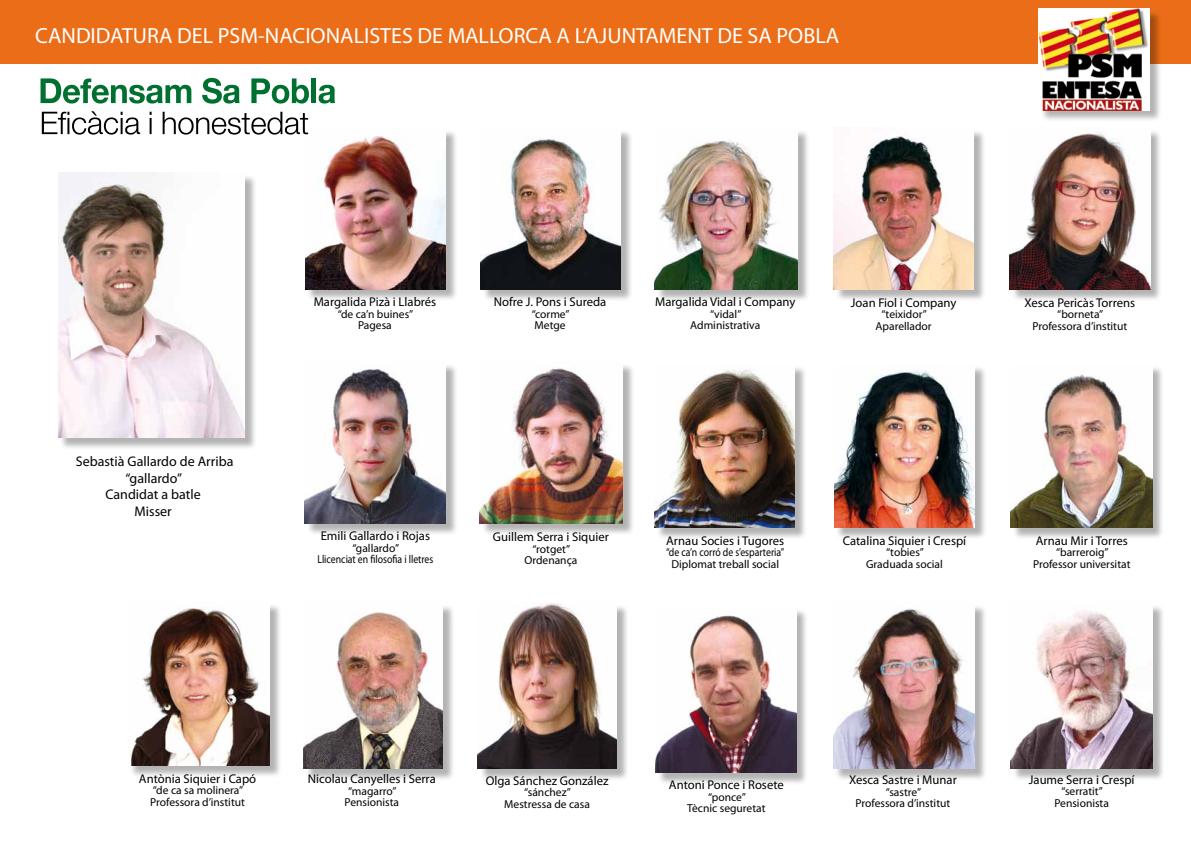
<style>
.page{position:relative;width:1191px;height:842px;background:#fff}
.page>*{position:absolute;margin:0;border:0;box-sizing:border-box;transform-origin:0 0}
.t1{font:22px "Myriad Pro";color:#fff}
.t2{font:14px/16.8px "Myriad Pro";color:#000;text-align:center}
.t3{font:12.7px "Myriad Pro";color:#000}
.t4{font:11.5px/11.5px "Myriad Pro";color:#000;text-align:center}
.t5{font:11.5px/11.5px "Myriad Pro";color:#000;text-align:center;scale:.85 1}
</style>
<div class="page">
<div style="left:0;top:0;width:1191px;height:64px;background:#eb6d18"></div>
<div style="left:60px;top:174px;width:197px;height:276px;background:#000;opacity:.3"></div>
<img style="left:58px;top:173px;width:186px;height:265px">
<div style="left:307px;top:129px;width:151px;height:173px;background:#000;opacity:.3"></div>
<img style="left:305px;top:129px;width:141px;height:160px">
<div style="left:482px;top:129px;width:151px;height:173px;background:#000;opacity:.3"></div>
<img style="left:480px;top:129px;width:141px;height:160px">
<div style="left:656px;top:130px;width:153px;height:171px;background:#000;opacity:.3"></div>
<img style="left:655px;top:130px;width:142px;height:159px">
<div style="left:835px;top:129px;width:151px;height:173px;background:#000;opacity:.3"></div>
<img style="left:834px;top:129px;width:139px;height:161px">
<div style="left:1011px;top:129px;width:151px;height:173px;background:#000;opacity:.3"></div>
<img style="left:1009px;top:129px;width:141px;height:161px">
<div style="left:306px;top:363px;width:152px;height:173px;background:#000;opacity:.3"></div>
<img style="left:304px;top:363px;width:141px;height:160px">
<div style="left:481px;top:363px;width:153px;height:173px;background:#000;opacity:.3"></div>
<img style="left:479px;top:363px;width:143px;height:160px">
<div style="left:656px;top:366px;width:151px;height:174px;background:#000;opacity:.3"></div>
<img style="left:655px;top:366px;width:139px;height:161px">
<div style="left:835px;top:366px;width:152px;height:174px;background:#000;opacity:.3"></div>
<img style="left:834px;top:366px;width:140px;height:161px">
<div style="left:1012px;top:366px;width:152px;height:174px;background:#000;opacity:.3"></div>
<img style="left:1010px;top:366px;width:142px;height:161px">
<div style="left:129px;top:604px;width:153px;height:174px;background:#000;opacity:.3"></div>
<img style="left:129px;top:602px;width:141px;height:163px">
<div style="left:305px;top:604px;width:150px;height:177px;background:#000;opacity:.3"></div>
<img style="left:303px;top:604px;width:140px;height:164px">
<div style="left:479px;top:604px;width:150px;height:177px;background:#000;opacity:.3"></div>
<img style="left:477px;top:603px;width:140px;height:165px">
<div style="left:657px;top:608px;width:151px;height:177px;background:#000;opacity:.3"></div>
<img style="left:655px;top:608px;width:141px;height:164px">
<div style="left:834px;top:604px;width:153px;height:177px;background:#000;opacity:.3"></div>
<img style="left:833px;top:604px;width:141px;height:164px">
<div style="left:1012px;top:604px;width:153px;height:177px;background:#000;opacity:.3"></div>
<img style="left:1010px;top:604px;width:143px;height:164px">
<svg style="left:42px;top:111px;width:98px;height:24px"></svg>
<svg style="left:150px;top:112px;width:2px;height:22px"></svg>
<svg style="left:163px;top:112px;width:145px;height:23px"></svg>
<svg style="left:41px;top:78px;width:150px;height:26px"></svg>
<svg style="left:202px;top:78px;width:38px;height:26px"></svg>
<svg style="left:251px;top:78px;width:58px;height:26px"></svg>
<div style="left:311px;top:78px;width:5px;height:25px;background:#007030"></div>
<svg style="left:319px;top:85px;width:16px;height:19px"></svg>
<div style="left:1040px;top:10px;width:122px;height:112px;background:#000;opacity:.3"></div>
<img style="left:1038px;top:9px;width:111px;height:101px">
<h1 class="t1" style="left:35px;top:22px;width:805px">CANDIDATURA DEL PSM-NACIONALISTES DE MALLORCA A L’AJUNTAMENT DE SA POBLA</h1>
<p class="t2" style="left:76px;top:452px;width:159px">Sebastià Gallardo de Arriba “gallardo”<br>Candidat a batle<br>Misser</p>
<p class="t3" style="left:314px;top:294px;width:124px">Margalida Pizà i Llabrés</p>
<p class="t4" style="left:338px;top:308px;width:77px">“de ca’n buines”<br>Pagesa</p>
<p class="t3" style="left:494px;top:294px;width:114px">Nofre J. Pons i Sureda</p>
<p class="t4" style="left:532px;top:308px;width:39px;text-align:left">“corme”<br>Metge</p>
<p class="t3" style="left:655px;top:294px;width:142px">Margalida Vidal i Company</p>
<p class="t4" style="left:690px;top:308px;width:71px">“vidal”<br>Administrativa</p>
<p class="t3" style="left:851px;top:294px;width:107px">Joan Fiol i Company</p>
<p class="t4" style="left:875px;top:308px;width:58px">“teixidor”<br>Aparellador</p>
<p class="t3" style="left:1024px;top:294px;width:112px">Xesca Pericàs Torrens</p>
<p class="t4" style="left:1032px;top:308px;width:96px">“borneta”<br>Professora d’institut</p>
<p class="t3" style="left:321px;top:528px;width:111px">Emili Gallardo i Rojas</p>
<p class="t4" style="left:317px;top:542px;width:117px">“gallardo”<br>Llicenciat en filosofia i lletres</p>
<p class="t3" style="left:493px;top:529px;width:117px">Guillem Serra i Siquier</p>
<p class="t4" style="left:524px;top:543px;width:54px">“rotget”<br>Ordenança</p>
<p class="t3" style="left:666px;top:532px;width:119px">Arnau Socies i Tugores</p>
<p class="t5" style="left:666px;top:546px;width:141px">“de ca’n corró de s’esparteria”<br>Diplomat treball social</p>
<p class="t3" style="left:842px;top:532px;width:125px">Catalina Siquier i Crespí</p>
<p class="t4" style="left:866px;top:546px;width:78px">“tobies”<br>Graduada social</p>
<p class="t3" style="left:1035px;top:532px;width:93px">Arnau Mir i Torres</p>
<p class="t4" style="left:1033px;top:546px;width:99px">“barreroig”<br>Professor universitat</p>
<p class="t3" style="left:139px;top:771px;width:119px">Antònia Siquier i Capó</p>
<p class="t4" style="left:150px;top:784px;width:96px;text-align:left">“de ca sa molinera”<br>Professora d’institut</p>
<p class="t3" style="left:308px;top:771px;width:129px">Nicolau Canyelles i Serra</p>
<p class="t4" style="left:344px;top:785px;width:56px">“magarro”<br>Pensionista</p>
<p class="t3" style="left:486px;top:772px;width:124px">Olga Sánchez González</p>
<p class="t4" style="left:504px;top:786px;width:87px">“sánchez”<br>Mestressa de casa</p>
<p class="t3" style="left:669px;top:777px;width:116px">Antoni Ponce i Rosete</p>
<p class="t4" style="left:687px;top:791px;width:80px">“ponce”<br>Tècnic seguretat</p>
<p class="t3" style="left:849px;top:772px;width:109px">Xesca Sastre i Munar</p>
<p class="t4" style="left:855px;top:786px;width:96px">“sastre”<br>Professora d’institut</p>
<p class="t3" style="left:1028px;top:772px;width:107px">Jaume Serra i Crespí</p>
<p class="t4" style="left:1054px;top:785px;width:56px">“serratit”<br>Pensionista</p>
</div>
